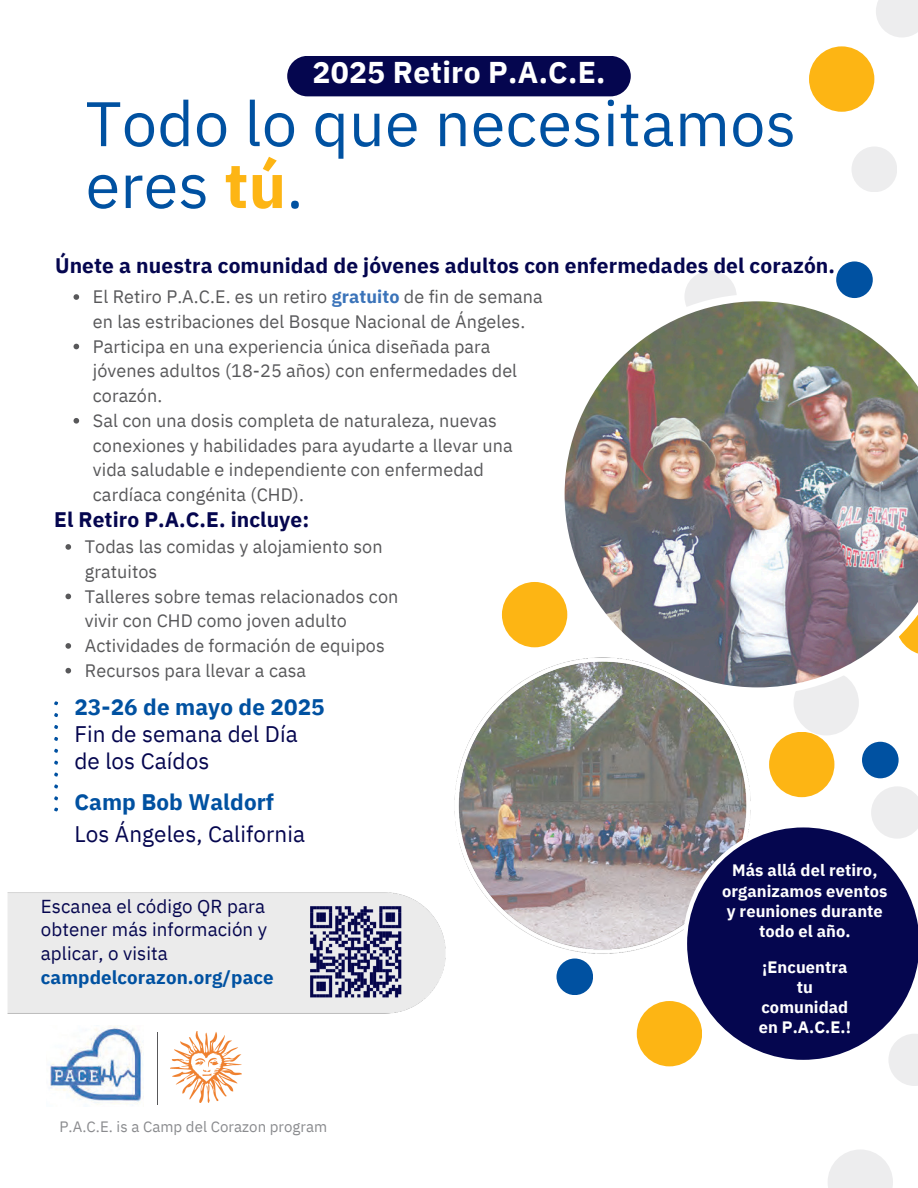
<style>
.page{position:relative;width:918px;height:1188px;background:#fff}
.page>*{position:absolute;margin:0;border:0;box-sizing:border-box;transform-origin:0 0}
.t1{font:62.85px/61.8px "IBM Plex Sans";letter-spacing:.005em;color:#0051a1}
.t2{font:700 30px "IBM Plex Sans";letter-spacing:.01em;color:#fff}
.t3{font:22.5px/27px "IBM Plex Sans";letter-spacing:.005em;color:#05064f}
.t4{font:700 21px "IBM Plex Sans";letter-spacing:.005em;color:#05064f}
.t5{font:18.75px/23.7px "IBM Plex Sans";letter-spacing:.005em;color:#05064f}
.t6{font:18px/24.8px "IBM Plex Sans";letter-spacing:.005em;color:#58585a}
.t7{font:700 16.5px/20.2px "IBM Plex Sans";letter-spacing:.005em;color:#fff;text-align:center}
.t8{font:15px "IBM Plex Sans";letter-spacing:.005em;color:#8a8b8e}
.s1{font-weight:700;color:#fdb514}
.s2{font-weight:700;color:#3a73b9}
.s3{font-weight:700;color:#0051a1}
</style>
<div class="page">
<div style="left:637px;top:1001px;width:65px;height:65px;background:#fdb514;border-radius:50%"></div>
<div style="left:769px;top:732px;width:65px;height:65px;background:#fdb514;border-radius:50%"></div>
<svg style="left:828px;top:1150px;width:65px;height:38px"></svg>
<div style="left:852px;top:147px;width:45px;height:45px;background:#ededee;border-radius:50%"></div>
<svg style="left:871px;top:786px;width:47px;height:37px"></svg>
<div style="left:809px;top:46px;width:65px;height:66px;background:#fdb514;border-radius:50%"></div>
<svg style="left:876px;top:0;width:42px;height:37px;background:#eeeeef"></svg>
<div style="left:684px;top:271px;width:53px;height:52px;background:#ededee;border-radius:50%"></div>
<div style="left:836px;top:261px;width:37px;height:37px;background:#0051a1;border-radius:50%"></div>
<div style="left:862px;top:742px;width:37px;height:36px;background:#0051a1;border-radius:50%"></div>
<div style="left:502px;top:582px;width:65px;height:65px;background:#fdb514;border-radius:50%"></div>
<div style="left:794px;top:670px;width:65px;height:65px;background:#ededee;border-radius:50%"></div>
<svg style="left:889px;top:1064px;width:29px;height:22px"></svg>
<img style="left:557px;top:294px;width:361px;height:399px">
<div style="left:287px;top:56px;width:344px;height:40px;background:#05064f;border-radius:20px"></div>
<img style="left:7px;top:651px;width:750px;height:370px">
<img style="left:49px;top:1026px;width:94px;height:80px">
<hr style="left:157px;top:1032px;width:1px;height:72px;background:#58585a">
<svg style="left:683px;top:823px;width:235px;height:241px;fill:#05064f"></svg>
<img style="left:171px;top:1032px;width:71px;height:71px">
<svg style="left:65px;top:544px;width:6px;height:6px"></svg>
<svg style="left:65px;top:594px;width:6px;height:5px"></svg>
<svg style="left:65px;top:643px;width:6px;height:6px"></svg>
<svg style="left:65px;top:668px;width:6px;height:5px"></svg>
<svg style="left:74px;top:294px;width:5px;height:6px"></svg>
<svg style="left:74px;top:344px;width:5px;height:5px"></svg>
<svg style="left:74px;top:418px;width:5px;height:6px"></svg>
<p class="t2" style="left:312px;top:52px;width:295px">2025 Retiro P.A.C.E.</p>
<p class="t1" style="left:86px;top:92px;width:712px">Todo lo que necesitamos eres <span class="s1">tú</span>.</p>
<p class="t4" style="left:55px;top:251px;width:781px">Únete a nuestra comunidad de jóvenes adultos con enfermedades del corazón.</p>
<p class="t6" style="left:93px;top:284px;width:451px">El Retiro P.A.C.E. es un retiro <span class="s2">gratuito</span> de fin de semana en las estribaciones del Bosque Nacional de Ángeles.</p>
<h3 class="t6" style="left:93px;top:334px;width:426px">Participa en una experiencia única diseñada para jóvenes adultos (18-25 años) con enfermedades del corazón.</h3>
<h4 class="t6" style="left:93px;top:408px;width:421px">Sal con una dosis completa de naturaleza, nuevas conexiones y habilidades para ayudarte a llevar una vida saludable e independiente con enfermedad cardíaca congénita (CHD).</h4>
<h2 class="t4" style="left:54px;top:506px;width:257px">El Retiro P.A.C.E. incluye:</h2>
<p class="t6" style="left:85px;top:534px;width:299px">Todas las comidas y alojamiento son gratuitos</p>
<p class="t6" style="left:85px;top:583px;width:315px">Talleres sobre temas relacionados con vivir con CHD como joven adulto</p>
<p class="t6" style="left:85px;top:633px;width:302px">Actividades de formación de equipos</p>
<p class="t6" style="left:85px;top:658px;width:223px">Recursos para llevar a casa</p>
<p class="t3" style="left:74px;top:693px;width:252px"><span class="s3">23-26 de mayo de 2025<br></span>Fin de semana del Día de los Caídos</p>
<p class="t3" style="left:74px;top:785px;width:232px;line-height:32.7px"><span class="s3">Camp Bob Waldorf<br></span>Los Ángeles, California</p>
<p class="t5" style="left:41px;top:894px;width:234px">Escanea el código QR para obtener más información y aplicar, o visita <span class="s3">campdelcorazon.org/pace</span></p>
<p class="t8" style="left:59px;top:1117px;width:269px">P.A.C.E. is a Camp del Corazon program</p>
<h5 class="t7" style="left:722px;top:860px;width:167px">Más allá del retiro, organizamos eventos y reuniones durante todo el año.</h5>
<h5 class="t7" style="left:759px;top:956px;width:94px">¡Encuentra tu comunidad en P.A.C.E.!</h5>
</div>
